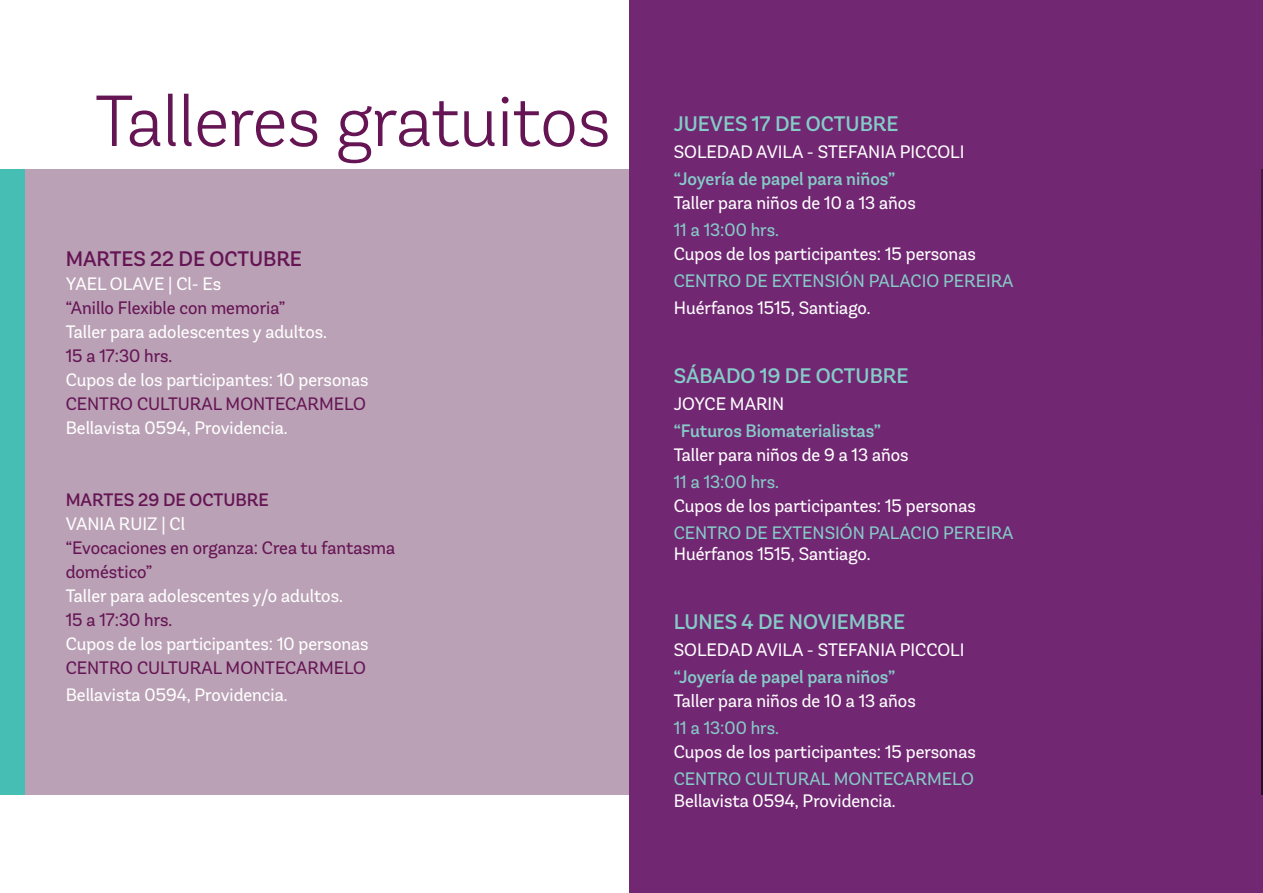
<style>
.page{position:relative;width:1263px;height:893px;background:#fff}
.page>*{position:absolute;margin:0;border:0;box-sizing:border-box;transform-origin:0 0}
.t1{font:300 72px "Andes Neue Alt 1";color:#651454}
.t2{font:500 21px "Andes Neue Alt 1";color:#85ccc7}
.t3{font:500 21px "Andes Neue Alt 1";color:#651454}
.t4{font:18px "Andes Neue Alt 1";color:#fff}
.t5{font:18px/24px "Andes Neue Alt 1";color:#651454}
.t6{font:18px "Andes Neue Alt 1";color:#85ccc7}
.t7{font:500 18px "Andes Neue Alt 1";color:#85ccc7}
.t8{font:500 18px "Andes Neue Alt 1";color:#651454}
</style>
<div class="page">
<div style="left:0;top:169px;width:638px;height:626px;background:#baa1b5"></div>
<div style="left:629px;top:0;width:634px;height:893px;background:#722773"></div>
<img style="left:1262px;top:169px;width:1px;height:626px">
<div style="left:0;top:169px;width:25px;height:626px;background:#47beb4"></div>
<h1 class="t1" style="left:95px;top:77px;width:517px">Talleres gratuitos</h1>
<p class="t3" style="left:66px;top:245px;width:238px">MARTES 22 DE OCTUBRE</p>
<p class="t4" style="left:66px;top:273px;width:157px">YAEL OLAVE | Cl- Es</p>
<p class="t5" style="left:66px;top:296px;width:221px">“Anillo Flexible con memoria”</p>
<p class="t4" style="left:66px;top:321px;width:263px">Taller para adolescentes y adultos.</p>
<p class="t5" style="left:66px;top:344px;width:108px">15 a 17:30 hrs.</p>
<p class="t4" style="left:66px;top:369px;width:304px">Cupos de los participantes: 10 personas</p>
<p class="t5" style="left:66px;top:392px;width:302px">CENTRO CULTURAL MONTECARMELO</p>
<p class="t4" style="left:66px;top:417px;width:223px">Bellavista 0594, Providencia.</p>
<p class="t8" style="left:66px;top:488px;width:205px">MARTES 29 DE OCTUBRE</p>
<p class="t4" style="left:66px;top:513px;width:121px">VANIA RUIZ | Cl</p>
<p class="t5" style="left:66px;top:536px;width:331px">“Evocaciones en organza: Crea tu fantasma doméstico”</p>
<p class="t4" style="left:66px;top:585px;width:279px">Taller para adolescentes y/o adultos.</p>
<p class="t5" style="left:66px;top:608px;width:108px">15 a 17:30 hrs.</p>
<p class="t4" style="left:66px;top:633px;width:304px">Cupos de los participantes: 10 personas</p>
<p class="t5" style="left:66px;top:656px;width:302px">CENTRO CULTURAL MONTECARMELO</p>
<p class="t4" style="left:66px;top:683px;width:223px">Bellavista 0594, Providencia.</p>
<p class="t2" style="left:674px;top:110px;width:226px">JUEVES 17 DE OCTUBRE</p>
<p class="t4" style="left:674px;top:140px;width:292px">SOLEDAD AVILA - STEFANIA PICCOLI</p>
<p class="t7" style="left:674px;top:167px;width:223px">“Joyería de papel para niños”</p>
<p class="t4" style="left:674px;top:191px;width:243px">Taller para niños de 10 a 13 años</p>
<p class="t6" style="left:674px;top:218px;width:107px">11 a 13:00 hrs.</p>
<p class="t4" style="left:674px;top:242px;width:304px">Cupos de los participantes: 15 personas</p>
<p class="t6" style="left:674px;top:269px;width:341px">CENTRO DE EXTENSIÓN PALACIO PEREIRA</p>
<p class="t4" style="left:674px;top:296px;width:198px">Huérfanos 1515, Santiago.</p>
<p class="t2" style="left:674px;top:362px;width:236px">SÁBADO 19 DE OCTUBRE</p>
<p class="t4" style="left:674px;top:392px;width:112px">JOYCE MARIN</p>
<p class="t7" style="left:674px;top:419px;width:209px">“Futuros Biomaterialistas”</p>
<p class="t4" style="left:674px;top:443px;width:236px">Taller para niños de 9 a 13 años</p>
<p class="t6" style="left:674px;top:470px;width:107px">11 a 13:00 hrs.</p>
<p class="t4" style="left:674px;top:494px;width:304px">Cupos de los participantes: 15 personas</p>
<p class="t6" style="left:674px;top:521px;width:341px">CENTRO DE EXTENSIÓN PALACIO PEREIRA</p>
<p class="t4" style="left:674px;top:543px;width:198px">Huérfanos 1515, Santiago.</p>
<p class="t2" style="left:674px;top:608px;width:233px">LUNES 4 DE NOVIEMBRE</p>
<p class="t4" style="left:674px;top:639px;width:292px">SOLEDAD AVILA - STEFANIA PICCOLI</p>
<p class="t7" style="left:674px;top:665px;width:223px">“Joyería de papel para niños”</p>
<p class="t4" style="left:674px;top:690px;width:243px">Taller para niños de 10 a 13 años</p>
<p class="t6" style="left:674px;top:717px;width:107px">11 a 13:00 hrs.</p>
<p class="t4" style="left:674px;top:741px;width:304px">Cupos de los participantes: 15 personas</p>
<p class="t6" style="left:674px;top:768px;width:302px">CENTRO CULTURAL MONTECARMELO</p>
<p class="t4" style="left:674px;top:790px;width:223px">Bellavista 0594, Providencia.</p>
</div>
